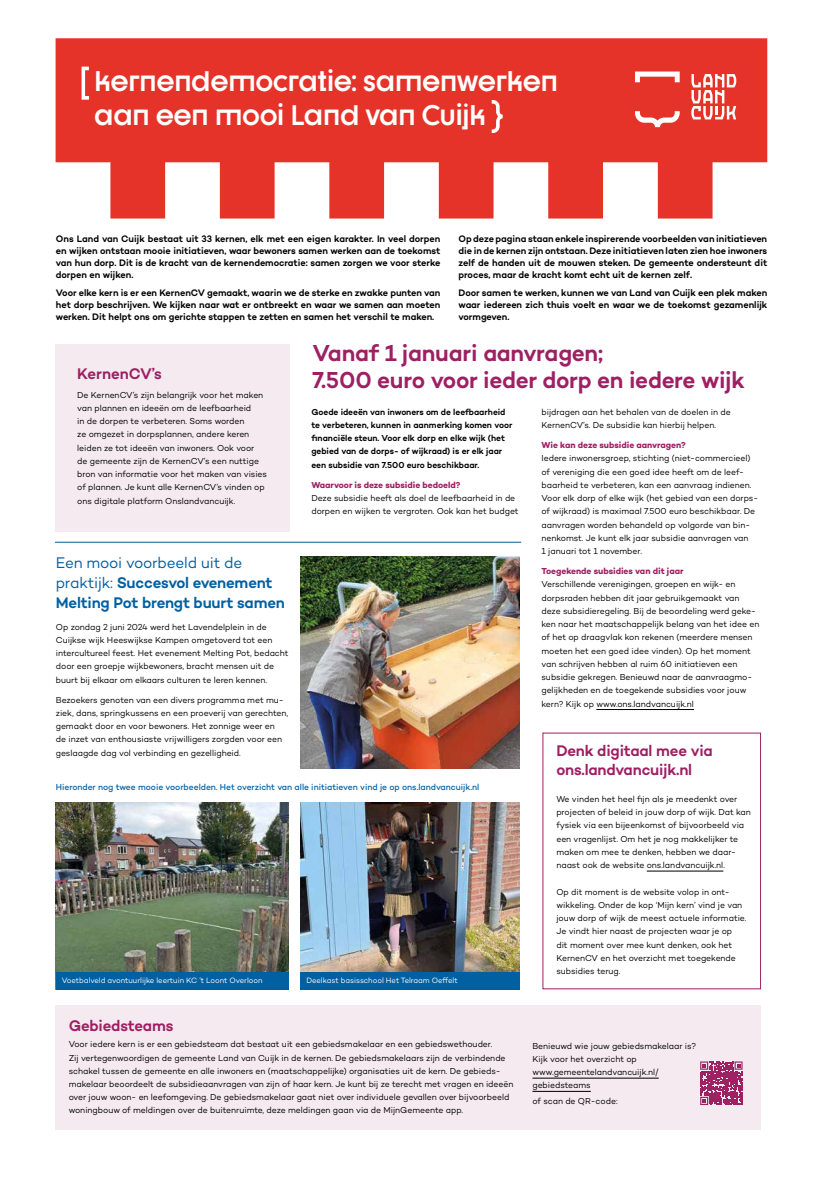
<style>
.page{position:relative;width:820px;height:1177px;background:#fff}
.page>*{position:absolute;margin:0;border:0;box-sizing:border-box;transform-origin:0 0}
.t1{font:700 27.9px/33.3px "Dystopian";color:#fff}
.t2{font:600 23.5px/27.5px "Campton";letter-spacing:-.01em;color:#9e2063}
.t3{font:600 15.7px/19.6px "Campton";letter-spacing:-.015em;color:#0060a2}
.t4{font:600 15.7px/19.6px "Campton";letter-spacing:-.01em;color:#9e2063}
.t5{font:600 9.6px/11.8px "Campton";letter-spacing:-.005em;color:#000;text-align:justify}
.t6{font:8.8px/13.2px "Campton";letter-spacing:-.005em;color:#000}
.t7{font:600 8.8px/13.2px "Campton";letter-spacing:-.005em;color:#000}
.t8{font:500 8.8px "Campton";color:#0060a2}
.t9{font:700 8.8px "Campton";letter-spacing:-.005em;color:#9e2063}
.t10{font:7.8px "Campton";letter-spacing:-.005em;color:#fff}
.s1{font-weight:400}
</style>
<div class="page">
<svg style="left:56px;top:38px;width:711px;height:180px;fill:#e63329"></svg>
<svg style="left:81px;top:67px;width:8px;height:33px"></svg>
<svg style="left:491px;top:100px;width:11px;height:33px"></svg>
<div style="left:55px;top:344px;width:235px;height:187px;background:#f4eaef"></div>
<div style="left:55px;top:1005px;width:705px;height:125px;background:#f4eaef"></div>
<svg style="left:634px;top:71px;width:45px;height:11px"></svg>
<svg style="left:634px;top:111px;width:45px;height:16px"></svg>
<svg style="left:691px;top:74px;width:45px;height:45px"></svg>
<hr style="left:596px;top:709px;width:97px;height:1px;background:#000">
<hr style="left:532px;top:1077px;width:126px;height:1px;background:#000">
<hr style="left:532px;top:1091px;width:58px;height:1px;background:#000">
<hr style="left:646px;top:870px;width:77px;height:1px;background:#000">
<hr style="left:55px;top:541px;width:466px;height:1px;background:#0060a2">
<img style="left:300px;top:556px;width:219px;height:212px">
<img style="left:300px;top:802px;width:219px;height:170px">
<img style="left:56px;top:802px;width:232px;height:170px">
<div style="left:56px;top:972px;width:232px;height:17px;background:#0060a2"></div>
<div style="left:300px;top:972px;width:219px;height:17px;background:#0060a2"></div>
<svg style="left:700px;top:1061px;width:42px;height:43px"></svg>
<h1 class="t1" style="left:95px;top:64px;width:464px">kernendemocratie: samenwerken aan een mooi Land van Cuijk</h1>
<p class="t5" style="left:56px;top:233px;width:386px">Ons Land van Cuijk bestaat uit 33 kernen, elk met een eigen karakter. In veel dorpen en wijken ontstaan mooie initiatieven, waar bewoners samen werken aan de toekomst van hun dorp. Dit is de kracht van de kernendemocratie: samen zorgen we voor sterke dorpen en wijken.</p>
<p class="t5" style="left:56px;top:287px;width:386px">Voor elke kern is er een KernenCV gemaakt, waarin we de sterke en zwakke punten van het dorp beschrijven. We kijken naar wat er ontbreekt en waar we samen aan moeten werken. Dit helpt ons om gerichte stappen te zetten en samen het verschil te maken.</p>
<p class="t5" style="left:458px;top:233px;width:310px">Op deze pagina staan enkele inspirerende voorbeelden van initiatieven die in de kernen zijn ontstaan. Deze initiatieven laten zien hoe inwoners zelf de handen uit de mouwen steken. De gemeente ondersteunt dit proces, maar de kracht komt echt uit de kernen zelf.</p>
<p class="t5" style="left:458px;top:287px;width:310px">Door samen te werken, kunnen we van Land van Cuijk een plek maken waar iedereen zich thuis voelt en waar we de toekomst gezamenlijk vormgeven.</p>
<h2 class="t2" style="left:312px;top:338px;width:433px">Vanaf 1 januari aanvragen;<br>7.500 euro voor ieder dorp en iedere wijk</h2>
<h3 class="t4" style="left:77px;top:363px;width:86px">KernenCV’s</h3>
<p class="t6" style="left:77px;top:388px;width:191px">De KernenCV’s zijn belangrijk voor het maken van plannen en ideeën om de leefbaarheid<br>in de dorpen te verbeteren. Soms worden<br>ze omgezet in dorpsplannen, andere keren leiden ze tot ideeën van inwoners. Ook voor<br>de gemeente zijn de KernenCV’s een nuttige bron van informatie voor het maken van visies of plannen. Je kunt alle KernenCV’s vinden op ons digitale platform Onslandvancuijk.</p>
<p class="t7" style="left:311px;top:405px;width:202px">Goede ideeën van inwoners om de leefbaarheid te verbeteren, kunnen in aanmerking komen voor financiële steun. Voor elk dorp en elke wijk (het gebied van de dorps- of wijkraad) is er elk jaar een subsidie van 7.500 euro beschikbaar.</p>
<p class="t9" style="left:311px;top:479px;width:150px">Waarvoor is deze subsidie bedoeld?</p>
<p class="t6" style="left:311px;top:491px;width:209px">Deze subsidie heeft als doel de leefbaarheid in de dorpen en wijken te vergroten. Ook kan het budget</p>
<p class="t6" style="left:541px;top:405px;width:191px">bijdragen aan het behalen van de doelen in de<br>KernenCV’s. De subsidie kan hierbij helpen.</p>
<p class="t9" style="left:541px;top:439px;width:146px">Wie kan deze subsidie aanvragen?</p>
<p class="t6" style="left:541px;top:451px;width:218px">Iedere inwonersgroep, stichting (niet-commercieel) of vereniging die een goed idee heeft om de leef&shy;baarheid te verbeteren, kan een aanvraag indienen.<br>Voor elk dorp of elke wijk (het gebied van een dorps&shy;of wijkraad) is maximaal 7.500 euro beschikbaar. De aanvragen worden behandeld op volgorde van bin&shy;nenkomst. Je kunt elk jaar subsidie aanvragen van<br>1 januari tot 1 november.</p>
<p class="t9" style="left:541px;top:565px;width:143px">Toegekende subsidies van dit jaar</p>
<p class="t6" style="left:541px;top:577px;width:219px">Verschillende verenigingen, groepen en wijk- en dorpsraden hebben dit jaar gebruikgemaakt van deze subsidieregeling. Bij de beoordeling werd geke&shy;ken naar het maatschappelijk belang van het idee en of het op draagvlak kon rekenen (meerdere mensen moeten het een goed idee vinden). Op het moment van schrijven hebben al ruim 60 initiatieven een subsidie gekregen. Benieuwd naar de aanvraagmo&shy;gelijkheden en de toegekende subsidies voor jouw kern? Kijk op www.ons.landvancuijk.nl</p>
<h3 class="t3" style="left:56px;top:553px;width:230px"><span class="s1">Een mooi voorbeeld uit de praktijk:</span> Succesvol evenement<br>Melting Pot brengt buurt samen</h3>
<p class="t6" style="left:56px;top:620px;width:234px">Op zondag 2 juni 2024 werd het Lavendelplein in de Cuijkse wijk Heeswijkse Kampen omgetoverd tot een intercultureel feest. Het evenement Melting Pot, bedacht door een groepje wijkbewoners, bracht mensen uit de buurt bij elkaar om elkaars culturen te leren kennen.</p>
<p class="t6" style="left:56px;top:693px;width:234px">Bezoekers genoten van een divers programma met mu&shy;ziek, dans, springkussens en een proeverij van gerechten, gemaakt door en voor bewoners. Het zonnige weer en<br>de inzet van enthousiaste vrijwilligers zorgden voor een geslaagde dag vol verbinding en gezelligheid.</p>
<h3 class="t4" style="left:556px;top:740px;width:158px">Denk digitaal mee via ons.landvancuijk.nl</h3>
<p class="t6" style="left:556px;top:792px;width:196px">We vinden het heel fijn als je meedenkt over projecten of beleid in jouw dorp of wijk. Dat kan fysiek via een bijeenkomst of bijvoorbeeld via een vragenlijst. Om het je nog makkelijker te maken om mee te denken, hebben we daar&shy;naast ook de website ons.landvancuijk.nl.</p>
<p class="t6" style="left:556px;top:884px;width:191px">Op dit moment is de website volop in ont&shy;wikkeling. Onder de kop ‘Mijn kern’ vind je van jouw dorp of wijk de meest actuele informatie.<br>Je vindt hier naast de projecten waar je op<br>dit moment over mee kunt denken, ook het KernenCV en het overzicht met toegekende subsidies terug.</p>
<p class="t8" style="left:56px;top:781px;width:425px">Hieronder nog twee mooie voorbeelden. Het overzicht van alle initiatieven vind je op ons.landvancuijk.nl</p>
<p class="t10" style="left:62px;top:975px;width:202px">Voetbalveld avontuurlijke leertuin KC ’t Loont Overloon</p>
<p class="t10" style="left:306px;top:975px;width:153px">Deelkast basisschool Het Telraam Oeffelt</p>
<h3 class="t4" style="left:69px;top:1015px;width:106px">Gebiedsteams</h3>
<p class="t6" style="left:69px;top:1037px;width:446px">Voor iedere kern is er een gebiedsteam dat bestaat uit een gebiedsmakelaar en een gebiedswethouder.<br>Zij vertegenwoordigen de gemeente Land van Cuijk in de kernen. De gebiedsmakelaars zijn de verbindende schakel tussen de gemeente en alle inwoners en (maatschappelijke) organisaties uit de kern. De gebieds&shy;makelaar beoordeelt de subsidieaanvragen van zijn of haar kern. Je kunt bij ze terecht met vragen en ideeën over jouw woon- en leefomgeving. De gebiedsmakelaar gaat niet over individuele gevallen over bijvoorbeeld woningbouw of meldingen over de buitenruimte, deze meldingen gaan via de MijnGemeente app.</p>
<p class="t6" style="left:532px;top:1038px;width:165px">Benieuwd wie jouw gebiedsmakelaar is?<br>Kijk voor het overzicht op www.gemeentelandvancuijk.nl/ gebiedsteams</p>
<p class="t6" style="left:532px;top:1093px;width:87px">of scan de QR-code:</p>
</div>
